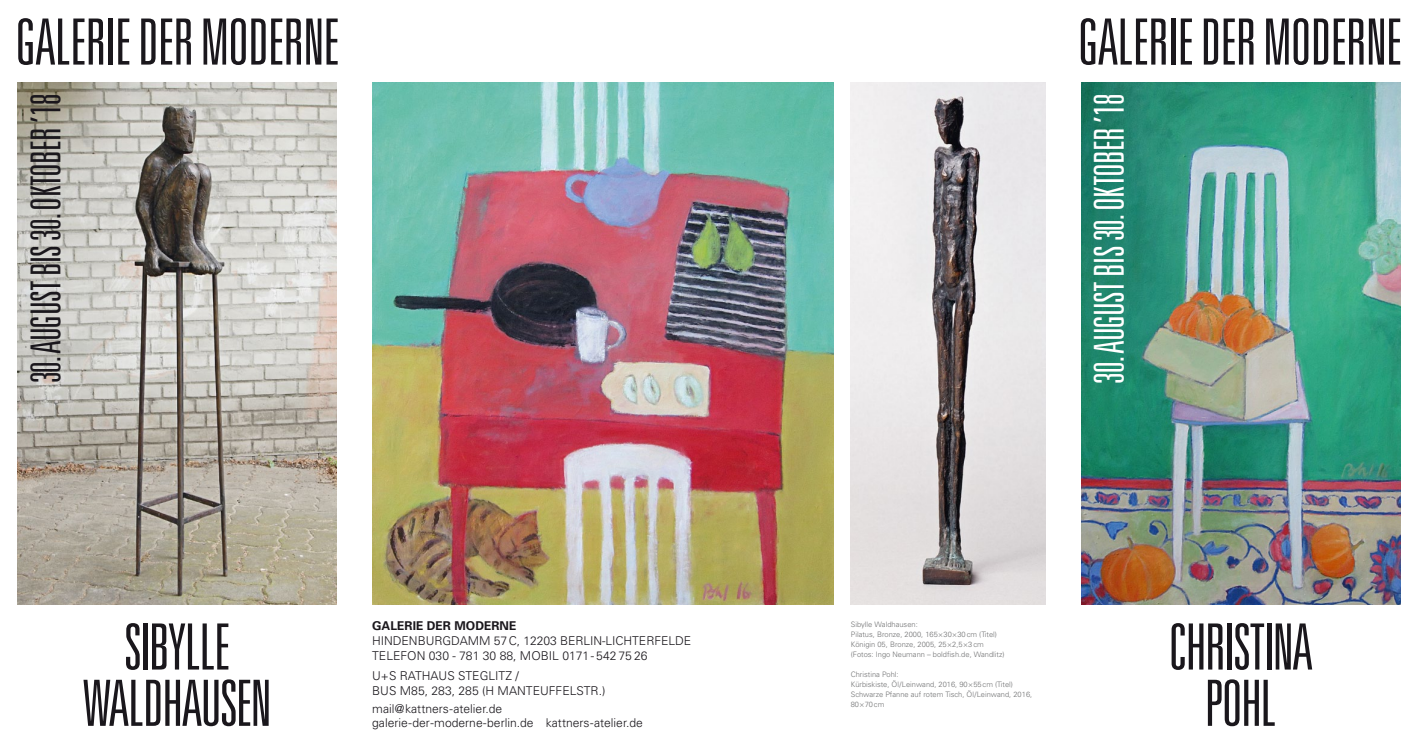
<style>
.page{position:relative;width:1418px;height:745px;background:#fff}
.page>*{position:absolute;margin:0;border:0;box-sizing:border-box;transform-origin:0 0}
.t1{font:300 ultra-condensed 63.75px/56.2px "Univers";letter-spacing:-.02em;color:#1a171c;text-align:center}
.t2{font:300 ultra-condensed 41.25px "Univers";letter-spacing:-.015em;color:#1a171c}
.t3{font:300 ultra-condensed 41.25px "Univers";letter-spacing:-.015em;color:#fff}
.t4{font:300 12.12px/15px "Univers";color:#1a171c}
.t5{font:700 12.12px "Univers";color:#1a171c}
.t6{font:300 7.5px/10px "Univers";color:#707172}
</style>
<div class="page">
<img style="left:1081px;top:82px;width:319px;height:522px">
<img style="left:18px;top:82px;width:319px;height:522px">
<img style="left:850px;top:82px;width:195px;height:522px">
<img style="left:372px;top:82px;width:461px;height:522px">
<h1 class="t1" style="left:15px;top:12px;width:326px">GALERIE DER MODERNE</h1>
<h1 class="t1" style="left:1077px;top:12px;width:326px">GALERIE DER MODERNE</h1>
<h2 class="t2" style="left:24px;top:383px;width:290px;rotate:-90deg">30. AUGUST BIS 30. OKTOBER ’18</h2>
<h2 class="t3" style="left:1087px;top:383px;width:291px;rotate:-90deg">30. AUGUST BIS 30. OKTOBER ’18</h2>
<h1 class="t1" style="left:83px;top:617px;width:190px">SIBYLLE<br>WALDHAUSEN</h1>
<h3 class="t5" style="left:372px;top:617px;width:146px">GALERIE DER MODERNE</h3>
<h3 class="t4" style="left:372px;top:632px;width:320px">Hindenburgdamm 57c, 12203 Berlin-Lichterfelde<br>Telefon 030 - 781 30 88, M obil 0171- 542 75 26</h3>
<h3 class="t4" style="left:372px;top:667px;width:235px">U +S Rathaus Steglitz /<br>B us M85, 283, 285 (h Manteuffelstr.)</h3>
<h3 class="t4" style="left:372px;top:701px;width:272px;line-height:13.8px">mail@kattners-atelier.de galerie-der-moderne-berlin.de kattners-atelier.de</h3>
<p class="t6" style="left:850px;top:618px;width:155px">Sibylle Waldhausen:<br>Pilatus, B ronze, 2000, 165×30×30cm (Titel)<br>Königin 05, B ronze, 2005, 25×2,5×3cm (Fotos: I ngo Neumann – boldfish.de, Wandlitz)</p>
<p class="t6" style="left:850px;top:668px;width:183px">Christina Pohl:<br>Kürbiskiste, Öl/ Leinwand, 2016, 90×55cm (Titel)<br>Schwarze Pfanne auf rotem Tisch, Öl/ Leinwand, 2016,<br>80×70cm</p>
<h1 class="t1" style="left:1168px;top:617px;width:146px">CHRISTINA<br>POHL</h1>
</div>
